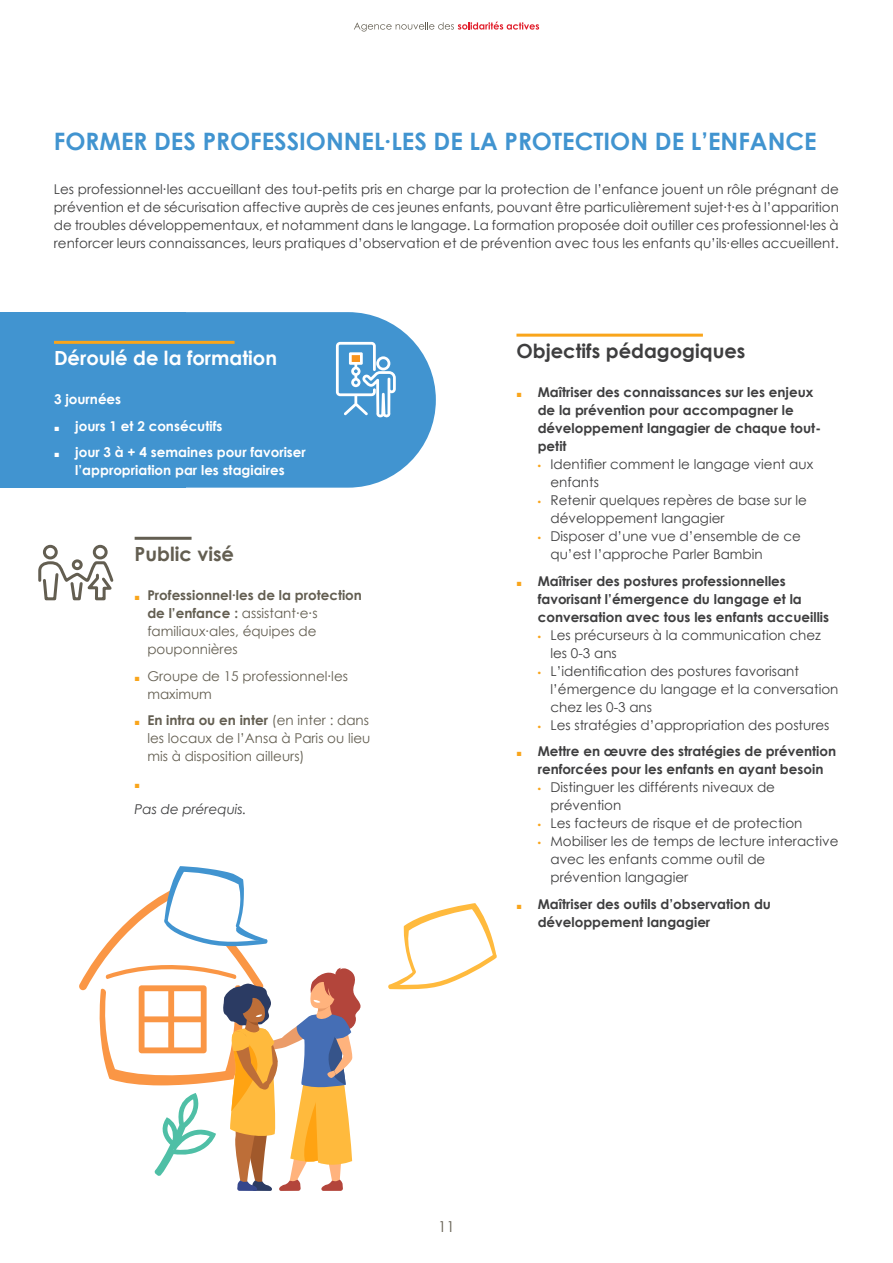
<style>
.page{position:relative;width:893px;height:1263px;background:#fff}
.page>*{position:absolute;margin:0;border:0;box-sizing:border-box;transform-origin:0 0}
.Heading_2{font:700 24px "Century Gothic";color:#4194d0}
.Heading_3{font:700 19.5px "Century Gothic";color:#3e3e3f}
.Heading_3-2{font:700 19.5px "Century Gothic";color:#fff}
.Heading_3-3{font:700 19.5px "Century Gothic";color:#635e51}
.t1{font:15px "Century Gothic";color:#635e51}
.t2{font:13.5px/18px "Century Gothic";color:#3e3e3f}
.t3{font:700 13.5px/18px "Century Gothic";color:#3e3e3f}
.t4{font:13.5px/18px "Century Gothic";color:#635e51}
.List_Paragraph{font:700 13.5px/18px "Century Gothic";color:#fff;text-align:center}
.t5{font:italic 13.5px "Century Gothic";color:#3e3e3f}
.t6{font:9px "Arial";color:#f9a51b}
.s1{font-family:"Arial";font-weight:400;font-size:9px}
.s2{font-family:"Arial";font-size:9px;color:#f9a51b}
.s3{font-weight:700}
.s4{font-family:"Arial";font-weight:400;font-size:9px;color:#f9a51b}
.s5{font-family:"Arial";font-weight:700;font-size:9px;color:#f9a51b}
</style>
<div class="page">
<svg style="left:354px;top:22px;width:185px;height:10px"></svg>
<div style="left:0;top:312px;width:436px;height:176px;background:#4194d0;border-radius:88px"></div>
<div style="left:0;top:312px;width:185px;height:176px;background:#4194d0"></div>
<hr style="left:516px;top:334px;width:187px;height:3px;background:#f9a51b">
<hr style="left:54px;top:341px;width:181px;height:3px;background:#f9a51b">
<hr style="left:135px;top:537px;width:57px;height:3px;background:#635e51">
<svg style="left:79px;top:866px;width:282px;height:325px"></svg>
<svg style="left:388px;top:903px;width:109px;height:87px"></svg>
<svg style="left:38px;top:544px;width:76px;height:57px"></svg>
<svg style="left:336px;top:342px;width:60px;height:76px"></svg>
<p class="Heading_2" style="left:54px;top:123px;width:764px">FORMER DES PROFESSIONNEL∙LES DE LA PROTECTION DE L’ENFANCE</p>
<p class="t2" style="left:54px;top:180px;width:787px;text-align:justify">Les professionnel∙les accueillant des tout-petits pris en charge par la protection de l’enfance jouent un rôle prégnant de prévention et de sécurisation affective auprès de ces jeunes enfants, pouvant être particulièrement sujet∙t∙es à l’apparition de troubles développementaux, et notamment dans le langage. La formation proposée doit outiller ces professionnel∙les à renforcer leurs connaissances, leurs pratiques d’observation et de prévention avec tous les enfants qu’ils∙elles accueillent.</p>
<p class="Heading_3-2" style="left:54px;top:343px;width:225px">Déroulé de la formation</p>
<p class="List_Paragraph" style="left:54px;top:390px;width:69px">3 journées</p>
<p class="List_Paragraph" style="left:54px;top:416px;width:170px"><span class="s1">■</span> jours 1 et 2 consécutifs</p>
<p class="List_Paragraph" style="left:54px;top:443px;width:253px"><span class="s1">■</span> jour 3 à + 4 semaines pour favoriser l’appropriation par les stagiaires</p>
<p class="Heading_3-3" style="left:135px;top:539px;width:101px">Public visé</p>
<p class="t4" style="left:147px;top:586px;width:216px;text-indent:-13px"><span class="s2">■</span> <span class="s3">Professionnel∙les de la protection de l’enfance :</span> assistant∙e∙s familiaux∙ales, équipes de pouponnières</p>
<p class="t4" style="left:147px;top:667px;width:202px;text-indent:-13px"><span class="s2">■</span> Groupe de 15 professionnel∙les maximum</p>
<p class="t4" style="left:147px;top:711px;width:225px;text-align:justify;text-indent:-13px"><span class="s2">■</span> <span class="s3">En intra ou en inter</span> (en inter : dans les locaux de l’Ansa à Paris ou lieu mis à disposition ailleurs)</p>
<p class="t6" style="left:135px;top:778px;width:7px">■</p>
<p class="t5" style="left:135px;top:800px;width:113px">Pas de prérequis.</p>
<p class="Heading_3" style="left:516px;top:336px;width:230px">Objectifs pédagogiques</p>
<p class="t3" style="left:538px;top:383px;width:285px;text-indent:-21px"><span class="s4">■</span> Maîtriser des connaissances sur les enjeux de la prévention pour accompagner le développement langagier de chaque tout&shy;petit</p>
<p class="t2" style="left:550px;top:455px;width:264px;text-indent:-13px"><span class="s5">•</span> Identifier comment le langage vient aux enfants</p>
<p class="t2" style="left:550px;top:491px;width:258px;text-indent:-13px"><span class="s5">•</span> Retenir quelques repères de base sur le développement langagier</p>
<p class="t2" style="left:550px;top:527px;width:252px;text-indent:-13px"><span class="s5">•</span> Disposer d’une vue d’ensemble de ce qu’est l’approche Parler Bambin</p>
<p class="t3" style="left:538px;top:571px;width:293px;text-indent:-21px"><span class="s4">■</span> Maîtriser des postures professionnelles favorisant l’émergence du langage et la conversation avec tous les enfants accueillis</p>
<p class="t2" style="left:550px;top:626px;width:272px;text-indent:-13px"><span class="s5">•</span> Les précurseurs à la communication chez les 0-3 ans</p>
<p class="t2" style="left:550px;top:662px;width:290px;text-indent:-13px"><span class="s5">•</span> L’identification des postures favorisant l’émergence du langage et la conversation chez les 0-3 ans</p>
<p class="t2" style="left:538px;top:716px;width:293px"><span class="s5">•</span> Les stratégies d’appropriation des postures</p>
<p class="t3" style="left:538px;top:742px;width:300px;text-indent:-21px"><span class="s4">■</span> Mettre en œuvre des stratégies de prévention renforcées pour les enfants en ayant besoin</p>
<p class="t2" style="left:550px;top:778px;width:226px;text-indent:-13px"><span class="s5">•</span> Distinguer les différents niveaux de prévention</p>
<p class="t2" style="left:538px;top:814px;width:266px"><span class="s5">•</span> Les facteurs de risque et de protection</p>
<p class="t2" style="left:550px;top:832px;width:289px;text-indent:-13px"><span class="s5">•</span> Mobiliser les de temps de lecture interactive avec les enfants comme outil de prévention langagier</p>
<p class="t3" style="left:538px;top:894px;width:235px;text-indent:-21px"><span class="s4">■</span> Maîtriser des outils d’observation du développement langagier</p>
<p class="t1" style="left:438px;top:1216px;width:18px">11</p>
</div>
